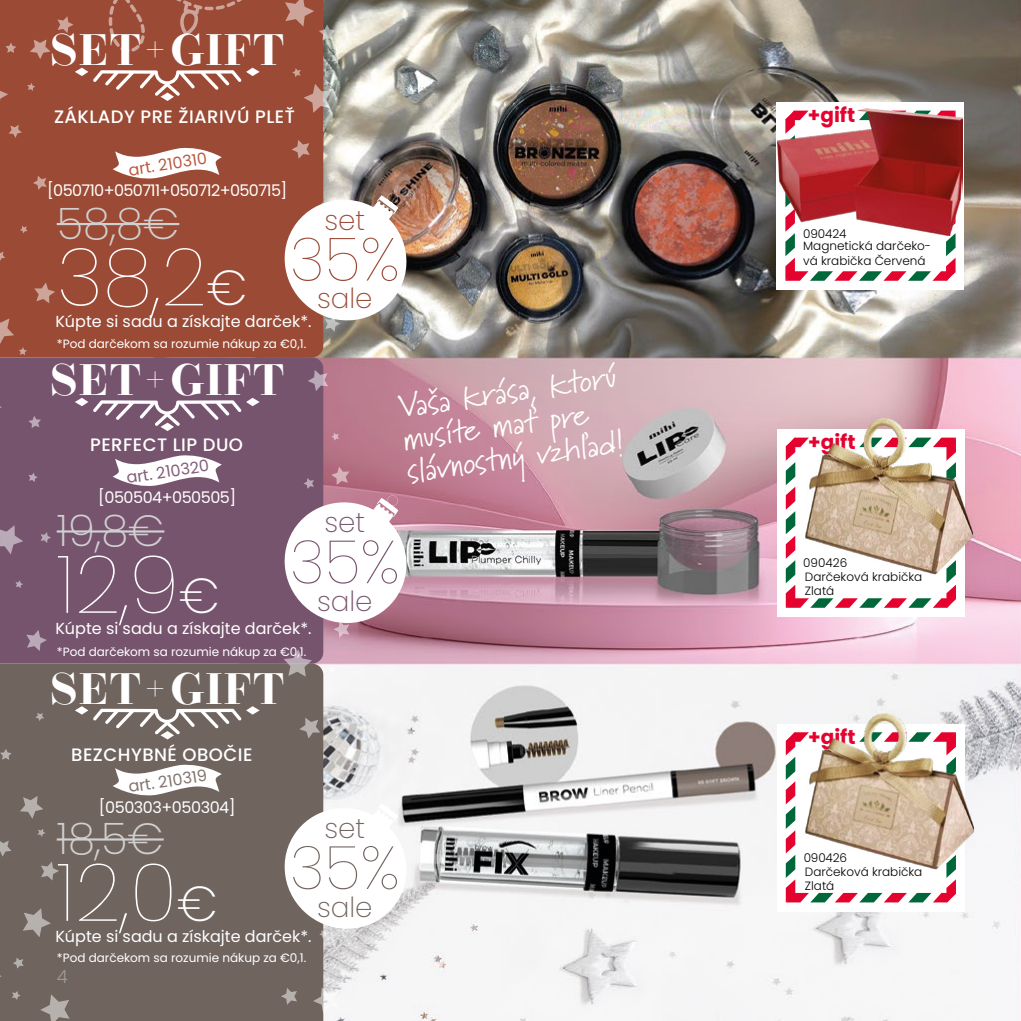
<style>
.page{position:relative;width:1021px;height:1021px;background:#fff}
.page>*{position:absolute;margin:0;border:0;box-sizing:border-box;transform-origin:0 0}
.t1{font:100 80.6px "Poppins";color:#fff}
.t2{font:100 60.4px "Poppins";color:#77546e}
.t3{font:100 60.4px "Poppins";color:#70645f}
.t4{font:100 60.4px "Poppins";color:#9a4a35}
.t5{font:700 44px "Operetta 12";letter-spacing:.025em;color:#fff}
.t6{font:200 43.6px "Poppins";color:#d0d0d0}
.t7{font:32.8px/32.8px "Marydale";color:#fff}
.t8{font:200 27.6px "Poppins";color:#77546e}
.t9{font:200 27.6px "Poppins";color:#70645f}
.t10{font:200 27.6px "Poppins";color:#9a4a35}
.t11{font:700 20px "Poppins";color:#e4032e}
.t12{font:500 18px "Poppins";letter-spacing:.025em;color:#fff}
.t13{font:300 18px "Poppins";color:#9d9d9c}
.t14{font:16px "Poppins";color:#fff}
.t15{font:16px "Poppins";letter-spacing:-.03em;color:#fff}
.t16{font:16px "Poppins";letter-spacing:-.035em;color:#fff}
.t17{font:16px "Poppins";color:#bc5941}
.t18{font:16px "Poppins";color:#845e7a}
.t19{font:16px "Poppins";color:#83746f}
.t20{font:12px "Poppins";color:#fff}
.t21{font:300 12px/14.4px "Poppins";color:#000}
.s1{font-weight:200;font-size:49.2px}
</style>
<div class="page">
<img style="left:323px;top:0;width:697px;height:1020px">
<div style="left:0;top:0;width:323px;height:357px;background:#9a4a35"></div>
<div style="left:0;top:357px;width:323px;height:306px;background:#77546e"></div>
<div style="left:0;top:663px;width:323px;height:357px;background:#70645f"></div>
<svg style="left:172px;top:0;width:73px;height:36px;background:#a15744"></svg>
<svg style="left:109px;top:0;width:36px;height:52px;background:#a25945"></svg>
<svg style="left:20px;top:795px;width:23px;height:23px"></svg>
<svg style="left:26px;top:630px;width:21px;height:21px"></svg>
<svg style="left:35px;top:712px;width:9px;height:9px"></svg>
<svg style="left:15px;top:580px;width:8px;height:8px"></svg>
<svg style="left:37px;top:828px;width:9px;height:8px"></svg>
<svg style="left:40px;top:994px;width:30px;height:26px"></svg>
<svg style="left:57px;top:16px;width:17px;height:17px"></svg>
<svg style="left:0;top:399px;width:2px;height:16px"></svg>
<svg style="left:0;top:525px;width:23px;height:29px"></svg>
<svg style="left:41px;top:861px;width:18px;height:19px"></svg>
<svg style="left:0;top:748px;width:12px;height:12px"></svg>
<svg style="left:0;top:251px;width:5px;height:10px"></svg>
<svg style="left:33px;top:176px;width:14px;height:14px"></svg>
<svg style="left:0;top:840px;width:12px;height:16px"></svg>
<svg style="left:30px;top:39px;width:21px;height:20px"></svg>
<svg style="left:28px;top:472px;width:10px;height:10px"></svg>
<svg style="left:41px;top:532px;width:10px;height:11px"></svg>
<svg style="left:28px;top:416px;width:13px;height:12px"></svg>
<svg style="left:5px;top:42px;width:11px;height:11px"></svg>
<svg style="left:0;top:317px;width:27px;height:38px"></svg>
<svg style="left:27px;top:83px;width:8px;height:8px"></svg>
<svg style="left:34px;top:282px;width:21px;height:21px"></svg>
<svg style="left:9px;top:125px;width:13px;height:13px"></svg>
<svg style="left:0;top:966px;width:2px;height:17px"></svg>
<svg style="left:13px;top:957px;width:11px;height:11px"></svg>
<svg style="left:0;top:82px;width:8px;height:26px"></svg>
<svg style="left:12px;top:990px;width:9px;height:9px"></svg>
<svg style="left:20px;top:226px;width:8px;height:7px"></svg>
<svg style="left:23px;top:908px;width:28px;height:29px"></svg>
<svg style="left:307px;top:370px;width:21px;height:21px"></svg>
<svg style="left:331px;top:433px;width:8px;height:7px"></svg>
<svg style="left:327px;top:174px;width:8px;height:8px"></svg>
<svg style="left:281px;top:987px;width:16px;height:17px"></svg>
<svg style="left:291px;top:140px;width:19px;height:19px"></svg>
<svg style="left:284px;top:649px;width:28px;height:27px"></svg>
<svg style="left:349px;top:759px;width:11px;height:10px"></svg>
<svg style="left:338px;top:967px;width:11px;height:11px"></svg>
<svg style="left:327px;top:665px;width:9px;height:9px"></svg>
<svg style="left:299px;top:717px;width:21px;height:21px"></svg>
<svg style="left:285px;top:0;width:50px;height:41px;background:#9b6555"></svg>
<svg style="left:331px;top:52px;width:10px;height:11px"></svg>
<svg style="left:313px;top:987px;width:25px;height:26px"></svg>
<svg style="left:292px;top:68px;width:9px;height:9px"></svg>
<svg style="left:303px;top:84px;width:29px;height:29px"></svg>
<div style="left:776px;top:102px;width:188px;height:188px;background:#fff"></div>
<svg style="left:785px;top:235px;width:170px;height:46px"></svg>
<img style="left:777px;top:109px;width:185px;height:126px">
<svg style="left:276px;top:466px;width:138px;height:171px"></svg>
<svg style="left:276px;top:787px;width:138px;height:151px"></svg>
<div style="left:777px;top:724px;width:187px;height:187px;background:#fff"></div>
<svg style="left:785px;top:732px;width:170px;height:170px"></svg>
<img style="left:798px;top:709px;width:181px;height:164px">
<div style="left:777px;top:429px;width:187px;height:188px;background:#fff"></div>
<svg style="left:785px;top:437px;width:170px;height:170px"></svg>
<img style="left:798px;top:414px;width:180px;height:164px">
<svg style="left:276px;top:192px;width:138px;height:140px"></svg>
<hr style="left:57px;top:223px;width:122px;height:2px;background:#d0d0d0">
<svg style="left:113px;top:148px;width:109px;height:31px"></svg>
<hr style="left:57px;top:530px;width:107px;height:2px;background:#d0d0d0">
<svg style="left:113px;top:455px;width:109px;height:31px"></svg>
<hr style="left:57px;top:838px;width:107px;height:2px;background:#d0d0d0">
<svg style="left:113px;top:764px;width:109px;height:31px"></svg>
<svg style="left:75px;top:68px;width:185px;height:33px;background:#ad6c5b"></svg>
<svg style="left:75px;top:398px;width:185px;height:33px;background:#917589"></svg>
<svg style="left:75px;top:706px;width:185px;height:33px"></svg>
<h3 class="t5" style="left:50px;top:24px;width:236px">SET+GIFT</h3>
<h3 class="t12" style="left:54px;top:107px;width:242px">ZÁKLADY PRE ŽIARIVÚ PLEŤ</h3>
<h3 class="t17" style="left:127px;top:161px;width:81px;rotate:-9deg">art. 210310</h3>
<h3 class="t16" style="left:47px;top:181px;width:242px">[050710+050711+050712+050715]</h3>
<h3 class="t6" style="left:57px;top:198px;width:124px">58,8€</h3>
<h3 class="t10" style="left:324px;top:204px;width:42px">set</h3>
<h2 class="t4" style="left:290px;top:224px;width:111px">35%</h2>
<h3 class="t10" style="left:317px;top:282px;width:57px">sale</h3>
<h1 class="t1" style="left:57px;top:230px;width:192px">38,2<span class="s1">€</span></h1>
<h3 class="t14" style="left:55px;top:311px;width:258px">Kúpte si sadu a získajte darček*.</h3>
<p class="t20" style="left:57px;top:337px;width:251px">*Pod darčekom sa rozumie nákup za €0,1.</p>
<h3 class="t5" style="left:50px;top:354px;width:236px">SET+GIFT</h3>
<h3 class="t12" style="left:90px;top:434px;width:154px">PERFECT LIP DUO</h3>
<h3 class="t18" style="left:125px;top:469px;width:85px;rotate:-9deg">art. 210320</h3>
<h3 class="t15" style="left:98px;top:488px;width:139px">[050504+050505]</h3>
<h3 class="t7" style="left:395px;top:390px;width:222px;rotate:-8deg">Vaša krása, ktorú musíte mať pre slávnostn ý vzhľad!</h3>
<h3 class="t8" style="left:324px;top:506px;width:42px">set</h3>
<h3 class="t6" style="left:57px;top:505px;width:109px">19,8€</h3>
<h2 class="t2" style="left:290px;top:527px;width:111px">35%</h2>
<h3 class="t8" style="left:317px;top:585px;width:57px">sale</h3>
<h1 class="t1" style="left:57px;top:538px;width:165px">12,9<span class="s1">€</span></h1>
<h3 class="t14" style="left:55px;top:619px;width:258px">Kúpte si sadu a získajte darček*.</h3>
<p class="t20" style="left:57px;top:644px;width:251px">*Pod darčekom sa rozumie nákup za €0,1.</p>
<h3 class="t5" style="left:50px;top:663px;width:236px">SET+GIFT</h3>
<h3 class="t12" style="left:71px;top:744px;width:183px">BEZCHYBNÉ OBOČIE</h3>
<h3 class="t19" style="left:127px;top:778px;width:81px;rotate:-9deg">art. 210319</h3>
<h3 class="t15" style="left:99px;top:798px;width:138px">[050303+050304]</h3>
<h3 class="t9" style="left:324px;top:812px;width:42px">set</h3>
<h3 class="t6" style="left:57px;top:813px;width:108px">18,5€</h3>
<h2 class="t3" style="left:290px;top:832px;width:111px">35%</h2>
<h3 class="t9" style="left:317px;top:890px;width:57px">sale</h3>
<h1 class="t1" style="left:57px;top:845px;width:163px">12,0<span class="s1">€</span></h1>
<h3 class="t14" style="left:55px;top:927px;width:258px">Kúpte si sadu a získajte darček*.</h3>
<p class="t20" style="left:57px;top:951px;width:251px">*Pod darčekom sa rozumie nákup za €0,1.</p>
<h3 class="t13" style="left:57px;top:966px;width:13px">4</h3>
<h3 class="t11" style="left:807px;top:103px;width:49px">+gift</h3>
<p class="t21" style="left:803px;top:227px;width:45px">090424</p>
<p class="t21" style="left:803px;top:239px;width:129px">Magnetická darčeko&shy;vá krabička Červená</p>
<h3 class="t11" style="left:808px;top:430px;width:49px">+gift</h3>
<p class="t21" style="left:803px;top:556px;width:46px">090426</p>
<p class="t21" style="left:804px;top:569px;width:119px">Darčeková krabička<br>Zlatá</p>
<h3 class="t11" style="left:808px;top:725px;width:49px">+gift</h3>
<p class="t21" style="left:803px;top:850px;width:45px">090426</p>
<p class="t21" style="left:804px;top:864px;width:119px">Darčeková krabička<br>Zlatá</p>
</div>
